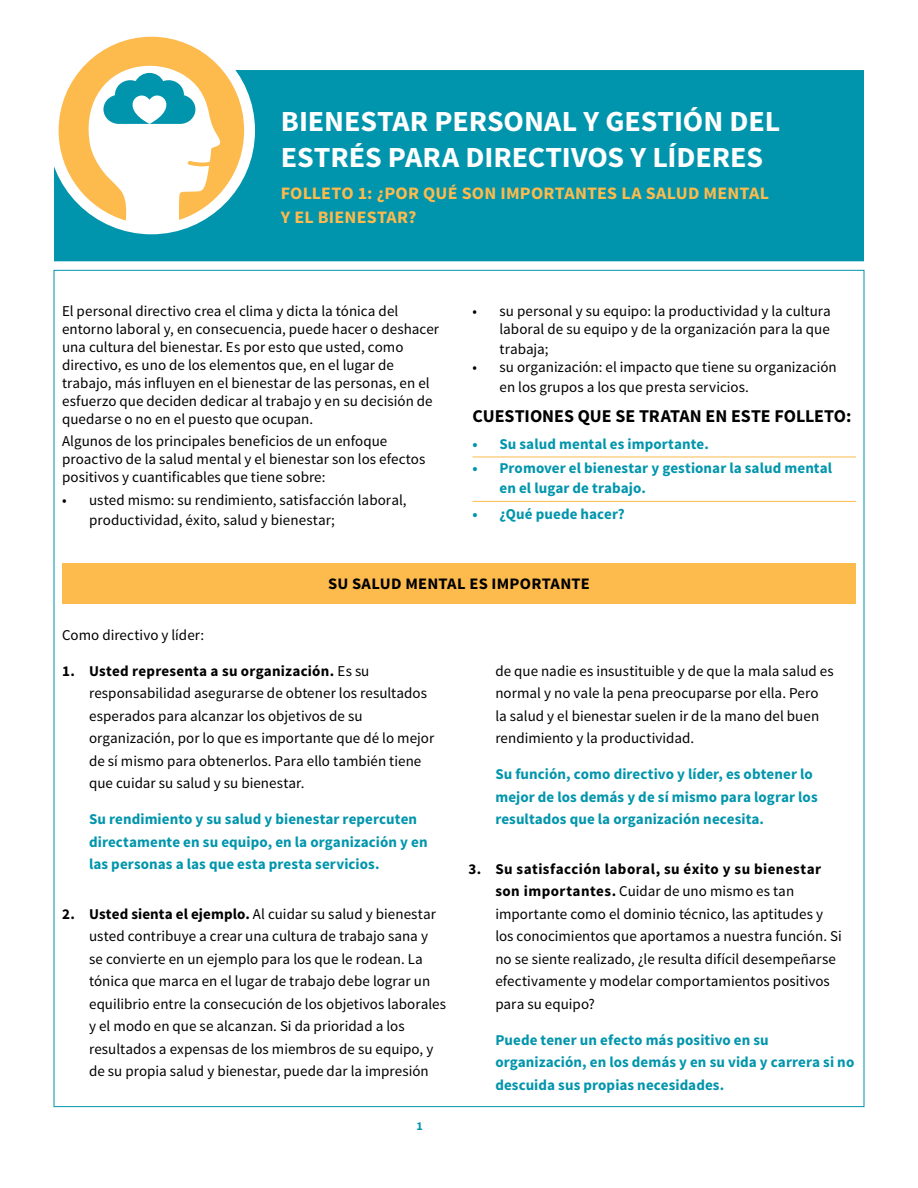
<style>
.page{position:relative;width:918px;height:1188px;background:#fff}
.page>*{position:absolute;margin:0;border:0;box-sizing:border-box;transform-origin:0 0}
.t1{font:700 29.1px/36px "Source Sans Pro";color:#fff}
.t2{font:700 18px "Source Sans Pro";color:#000}
.t3{font:700 17.4px/24px "Source Sans Pro";letter-spacing:.015em;color:#fdba4d}
.t4{font:700 16.05px "Source Sans Pro";letter-spacing:.015em;color:#000}
.t5{font:15px/22.5px "Source Sans Pro";letter-spacing:.005em;color:#000}
.t6{font:700 15px/22.5px "Source Sans Pro";letter-spacing:.005em;color:#0095ac}
.t7{font:700 12px "Source Sans Pro";color:#0095ac}
.s1{font-weight:700}
</style>
<div class="page">
<div style="left:54px;top:70px;width:810px;height:191px;background:#0095ac"></div>
<div style="left:48px;top:27px;width:207px;height:207px;background:#fff;border-radius:50%"></div>
<svg style="left:59px;top:37px;width:185px;height:184px"></svg>
<hr style="left:472px;top:457px;width:384px;height:1px;background:#fdba4d">
<hr style="left:472px;top:501px;width:384px;height:1px;background:#fdba4d">
<div style="left:62px;top:563px;width:794px;height:40px;background:#fdba4d"></div>
<h1 class="t1" style="left:281px;top:105px;width:501px">BIENESTAR PERSONAL Y GESTIÓN DEL<br>ESTRÉS PARA DIRECTIVOS Y LÍDERES</h1>
<p class="t3" style="left:281px;top:182px;width:490px">FOLLETO 1: ¿POR QUÉ SON IMPORTANTES LA SALUD MENTAL<br>Y EL BIENESTAR?</p>
<p class="t5" style="left:62px;top:302px;width:379px;line-height:18px">El personal directivo crea el clima y dicta la tónica del entorno laboral y, en consecuencia, puede hacer o deshacer una cultura del bienestar. Es por esto que usted, como directivo, es uno de los elementos que, en el lugar de trabajo, más influyen en el bienestar de las personas, en el esfuerzo que deciden dedicar al trabajo y en su decisión de quedarse o no en el puesto que ocupan.</p>
<p class="t5" style="left:62px;top:433px;width:365px;line-height:18px">Algunos de los principales beneficios de un enfoque proactivo de la salud mental y el bienestar son los efectos positivos y cuantificables que tiene sobre:</p>
<p class="t5" style="left:89px;top:490px;width:319px;line-height:20.2px;text-indent:-27px">• usted mismo: su rendimiento, satisfacción laboral, productividad, éxito, salud y bienestar;</p>
<p class="t5" style="left:472px;top:302px;width:360px;line-height:18px;text-align:right">• su personal y su equipo: la productividad y la cultura laboral de su equipo y de la organización para la que</p>
<p class="t5" style="left:500px;top:338px;width:50px">trabaja;</p>
<p class="t5" style="left:500px;top:357px;width:339px;line-height:20.2px;text-indent:-27px">• su organización: el impacto que tiene su organización en los grupos a los que presta servicios.</p>
<p class="t2" style="left:472px;top:404px;width:381px">CUESTIONES QUE SE TRATAN EN ESTE FOLLETO:</p>
<p class="t6" style="left:472px;top:433px;width:238px">• Su salud mental es importante.</p>
<p class="t6" style="left:500px;top:459px;width:334px;line-height:19.5px;text-indent:-27px">• Promover el bienestar y gestionar la salud mental en el lugar de trabajo.</p>
<p class="t6" style="left:472px;top:503px;width:154px">• ¿Qué puede hacer?</p>
<p class="t4" style="left:328px;top:573px;width:263px">SU SALUD MENTAL ES IMPORTANTE</p>
<p class="t5" style="left:62px;top:624px;width:144px">Como directivo y líder:</p>
<p class="t5" style="left:89px;top:660px;width:347px;text-indent:-27px"><span class="s1">1. Usted representa a su organización.</span> Es su responsabilidad asegurarse de obtener los resultados esperados para alcanzar los objetivos de su organización, por lo que es importante que dé lo mejor de sí mismo para obtenerlos. Para ello también tiene que cuidar su salud y su bienestar.</p>
<p class="t6" style="left:89px;top:809px;width:340px">Su rendimiento y su salud y bienestar repercuten directamente en su equipo, en la organización y en las personas a las que esta presta servicios.</p>
<p class="t5" style="left:89px;top:903px;width:359px;text-indent:-27px"><span class="s1">2. Usted sienta el ejemplo.</span> Al cuidar su salud y bienestar usted contribuye a crear una cultura de trabajo sana y<br>se convierte en un ejemplo para los que le rodean. La tónica que marca en el lugar de trabajo debe lograr un equilibrio entre la consecución de los objetivos laborales y el modo en que se alcanzan. Si da prioridad a los resultados a expensas de los miembros de su equipo, y de su propia salud y bienestar, puede dar la impresión</p>
<p class="t7" style="left:416px;top:1118px;width:8px">1</p>
<p class="t5" style="left:495px;top:660px;width:340px">de que nadie es insustituible y de que la mala salud es normal y no vale la pena preocuparse por ella. Pero<br>la salud y el bienestar suelen ir de la mano del buen rendimiento y la productividad.</p>
<p class="t6" style="left:495px;top:764px;width:324px">Su función, como directivo y líder, es obtener lo mejor de los demás y de sí mismo para lograr los resultados que la organización necesita.</p>
<p class="t5" style="left:495px;top:858px;width:348px;text-indent:-27px"><span class="s1">3. Su satisfacción laboral, su éxito y su bienestar son importantes.</span> Cuidar de uno mismo es tan importante como el dominio técnico, las aptitudes y los conocimientos que aportamos a nuestra función. Si no se siente realizado, ¿le resulta difícil desempeñarse efectivamente y modelar comportamientos positivos para su equipo?</p>
<p class="t6" style="left:495px;top:1029px;width:360px">Puede tener un efecto más positivo en su organización, en los demás y en su vida y carrera si no descuida sus propias necesidades.</p>
</div>
